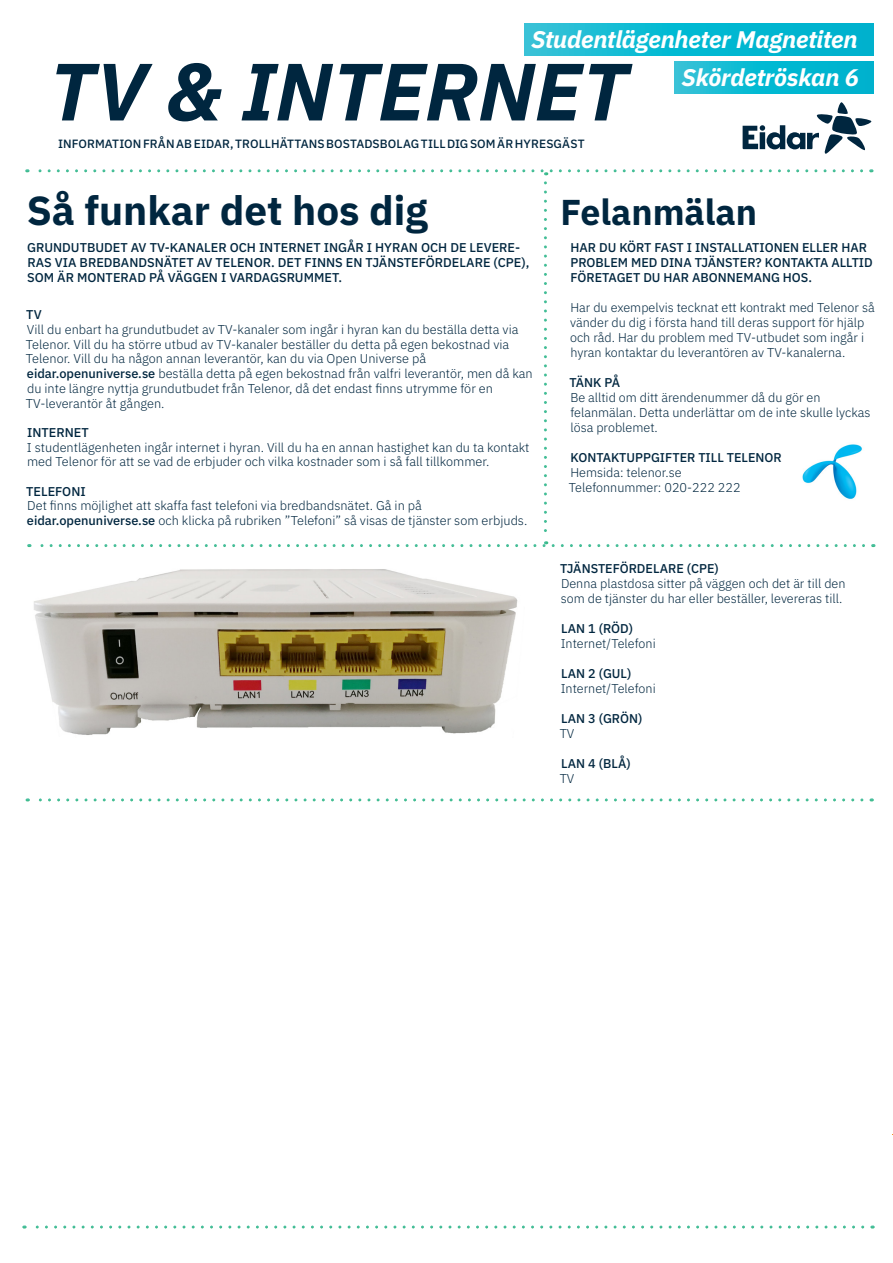
<style>
.page{position:relative;width:893px;height:1263px;background:#fff}
.page>*{position:absolute;margin:0;border:0;box-sizing:border-box;transform-origin:0 0}
.t1{font:italic 700 81px "IBM Plex Sans";color:#00263f}
.t2{font:700 40.5px "IBM Plex Sans";color:#00263f}
.t3{font:700 36px "IBM Plex Sans";color:#00263f}
.t4{font:italic 700 24px/37.5px "IBM Plex Sans";letter-spacing:-.01em;color:#fff;text-align:right}
.t5{font:300 12.75px/15px "IBM Plex Sans";color:#00263f}
.t6{font:500 12.75px/15.3px "IBM Plex Sans";color:#00263f}
.t7{font:500 12px "IBM Plex Sans";letter-spacing:.005em;color:#00263f}
.s1{font-weight:500}
</style>
<div class="page">
<svg style="left:674px;top:62px;width:199px;height:31px;background:#0cb9d2"></svg>
<svg style="left:524px;top:24px;width:349px;height:31px;background:#0cb9d2"></svg>
<svg style="left:27px;top:169px;width:835px;height:6px"></svg>
<svg style="left:743px;top:102px;width:128px;height:52px"></svg>
<svg style="left:24px;top:1225px;width:839px;height:3px"></svg>
<svg style="left:29px;top:183px;width:835px;height:364px"></svg>
<img style="left:34px;top:569px;width:484px;height:166px">
<svg style="left:27px;top:798px;width:835px;height:3px"></svg>
<img style="left:801px;top:442px;width:63px;height:59px">
<p class="t4" style="left:531px;top:19px;width:329px">Studentlägenheter Magnetiten<br>Skördetröskan 6</p>
<p class="t1" style="left:49px;top:27px;width:580px">TV &amp; INTERNET</p>
<p class="t7" style="left:58px;top:135px;width:528px">INFORMATION FRÅN AB EIDAR, TROLLHÄTTANS BOSTADSBOLAG TILL DIG SOM ÄR HYRESGÄST</p>
<p class="t2" style="left:27px;top:178px;width:403px">Så funkar det hos dig</p>
<p class="t6" style="left:27px;top:238px;width:504px">GRUNDUTBUDET AV TV-KANALER OCH INTERNET INGÅR I HYRAN OCH DE LEVERE-<br>RAS VIA BREDBANDSNÄTET AV TELENOR. DET FINNS EN TJÄNSTEFÖRDELARE (CPE),<br>SOM ÄR MONTERAD PÅ VÄGGEN I VARDAGSRUMMET.</p>
<p class="t6" style="left:26px;top:306px;width:17px">TV</p>
<p class="t5" style="left:26px;top:321px;width:494px">Vill du enbart ha grundutbudet av TV-kanaler som ingår i hyran kan du beställa detta via<br>Telenor. Vill du ha större utbud av TV-kanaler beställer du detta på egen bekostnad via<br>Telenor. Vill du ha någon annan leverantör, kan du via Open Universe på</p>
<p class="t5" style="left:27px;top:365px;width:507px"><span class="s1">eidar.openuniverse.se</span> beställa detta på egen bekostnad från valfri leverantör, men då kan du inte längre nyttja grundutbudet från Telenor, då det endast finns utrymme för en</p>
<p class="t5" style="left:26px;top:394px;width:140px">TV-leverantör åt gången.</p>
<p class="t6" style="left:27px;top:424px;width:63px">INTERNET</p>
<p class="t5" style="left:27px;top:439px;width:504px">I studentlägenheten ingår internet i hyran. Vill du ha en annan hastighet kan du ta kontakt med Telenor för att se vad de erbjuder och vilka kostnader som i så fall tillkommer.</p>
<p class="t6" style="left:26px;top:482px;width:61px">TELEFONI</p>
<p class="t5" style="left:27px;top:497px;width:396px">Det finns möjlighet att skaffa fast telefoni via bredbandsnätet. Gå in på</p>
<p class="t5" style="left:27px;top:512px;width:502px"><span class="s1">eidar.openuniverse.se</span> och klicka på rubriken ”Telefoni” så visas de tjänster som erbjuds.</p>
<p class="t3" style="left:561px;top:183px;width:198px">Felanmälan</p>
<p class="t6" style="left:570px;top:239px;width:304px">HAR DU KÖRT FAST I INSTALLATIONEN ELLER HAR<br>PROBLEM MED DINA TJÄNSTER? KONTAKTA ALLTID<br>FÖRETAGET DU HAR ABONNEMANG HOS.</p>
<p class="t5" style="left:570px;top:299px;width:306px">Har du exempelvis tecknat ett kontrakt med Telenor så vänder du dig i första hand till deras support för hjälp och råd. Har du problem med TV-utbudet som ingår i hyran kontaktar du leverantören av TV-kanalerna.</p>
<p class="t6" style="left:569px;top:373px;width:52px">TÄNK PÅ</p>
<p class="t5" style="left:570px;top:389px;width:252px">Be alltid om ditt ärendenummer då du gör en</p>
<p class="t5" style="left:570px;top:404px;width:302px">felanmälan. Detta underlättar om de inte skulle lyckas lösa problemet.</p>
<p class="t6" style="left:570px;top:448px;width:213px">KONTAKTUPPGIFTER TILL TELENOR</p>
<p class="t5" style="left:570px;top:464px;width:113px">Hemsida: telenor.se</p>
<p class="t5" style="left:569px;top:479px;width:173px">Telefonnummer: 020-222 222</p>
<p class="t6" style="left:560px;top:560px;width:160px">TJÄNSTEFÖRDELARE (CPE)</p>
<p class="t5" style="left:561px;top:575px;width:286px">Denna plastdosa sitter på väggen och det är till den som de tjänster du har eller beställer, levereras till.</p>
<p class="t6" style="left:561px;top:620px;width:73px">LAN 1 (RÖD)</p>
<p class="t5" style="left:561px;top:635px;width:97px">Internet/Telefoni</p>
<p class="t6" style="left:561px;top:665px;width:72px">LAN 2 (GUL)</p>
<p class="t5" style="left:561px;top:680px;width:97px">Internet/Telefoni</p>
<p class="t6" style="left:561px;top:710px;width:83px">LAN 3 (GRÖN)</p>
<p class="t5" style="left:560px;top:725px;width:16px">TV</p>
<p class="t6" style="left:561px;top:755px;width:71px">LAN 4 (BLÅ)</p>
<p class="t5" style="left:560px;top:770px;width:16px">TV</p>
</div>
